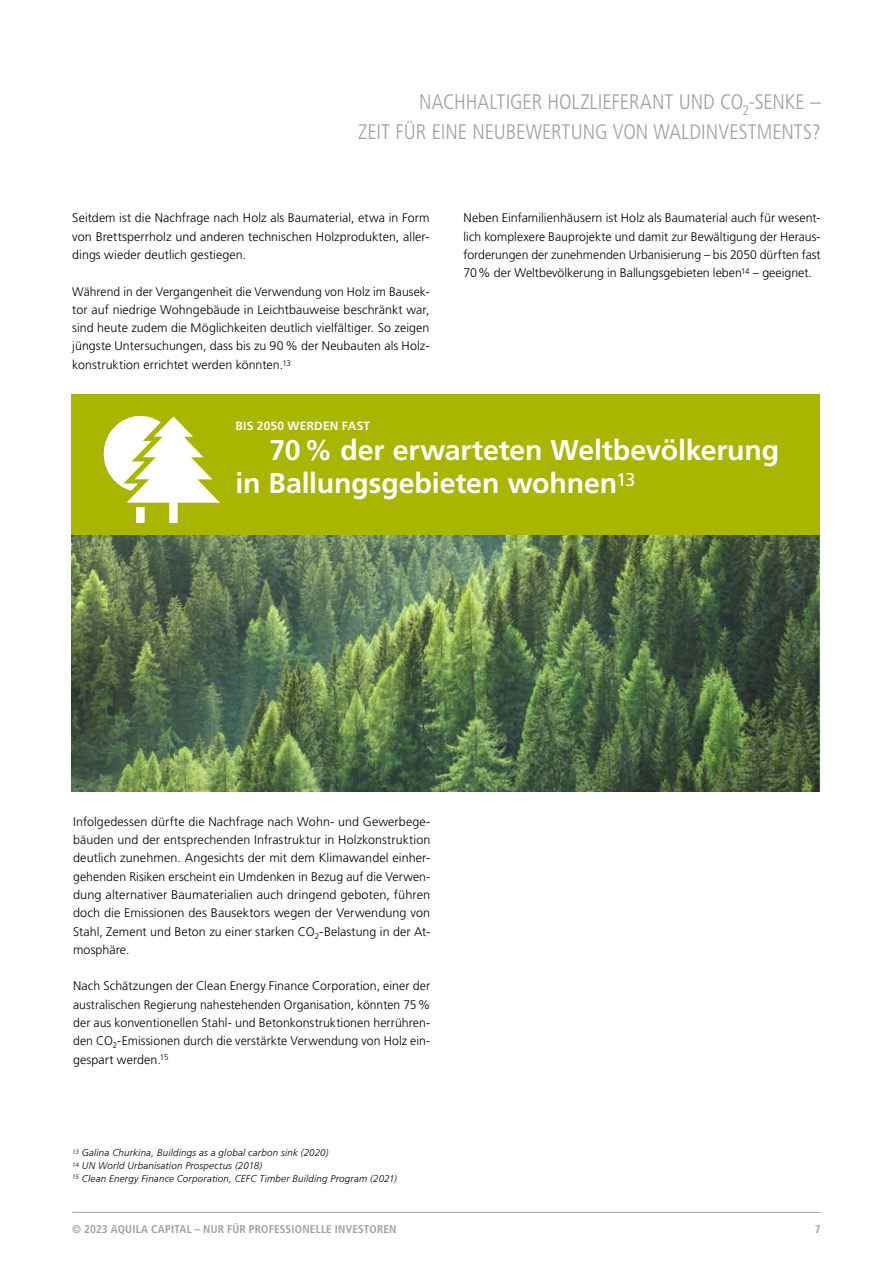
<style>
.page{position:relative;width:893px;height:1263px;background:#fff}
.page>*{position:absolute;margin:0;border:0;box-sizing:border-box;transform-origin:0 0}
.t1{font:700 28.5px/33px "Frutiger LT Pro";letter-spacing:-.005em;color:#fff}
.t2{font:300 condensed 21px/30px "Frutiger LT Pro";color:#a1a09b;text-align:right}
.t3{font:300 12.45px/18.3px "Frutiger LT Pro";letter-spacing:.005em;color:#000;text-align:justify}
.t4{font:700 12px "Frutiger LT Pro";letter-spacing:.02em;color:#fff}
.t5{font:700 condensed 11.25px "Frutiger LT Pro";letter-spacing:.02em;color:#a1a09b}
.t6{font:italic 300 9.75px/12.8px "Frutiger LT Pro";letter-spacing:.025em;color:#000}
</style>
<div class="page">
<hr style="left:72px;top:1212px;width:749px;height:1px;background:#a1a09b">
<div style="left:71px;top:394px;width:749px;height:268px;background:#aab500"></div>
<img style="left:71px;top:536px;width:749px;height:256px">
<svg style="left:104px;top:416px;width:116px;height:107px"></svg>
<h2 class="t2" style="left:358px;top:87px;width:464px">NACHHALTIGER HOLZLIEFERANT UND CO<sub>2</sub>-SENKE –<br>ZEIT FÜR EINE NEUBEWERTUNG VON WALDINVESTMENTS?</h2>
<p class="t3" style="left:72px;top:209px;width:359px">Seitdem ist die Nachfrage nach Holz als Baumaterial, etwa in Form von Brettsperrholz und anderen technischen Holzprodukten, aller&shy;dings wieder deutlich gestiegen.</p>
<p class="t3" style="left:72px;top:282px;width:359px">Während in der Vergangenheit die Verwendung von Holz im Bausek&shy;tor auf niedrige Wohngebäude in Leichtbauweise beschränkt war, sind heute zudem die Möglichkeiten deutlich vielfältiger. So zeigen jüngste Untersuchungen, dass bis zu 90% der Neubauten als Holz&shy;konstruktion errichtet werden könnten.<sup>13</sup></p>
<p class="t3" style="left:463px;top:209px;width:359px">Neben Einfamilienhäusern ist Holz als Baumaterial auch für wesent&shy;lich komplexere Bauprojekte und damit zur Bewältigung der Heraus&shy;forderungen der zunehmenden Urbanisierung – bis 2050 dürften fast 70% der Weltbevölkerung in Ballungsgebieten leben<sup>14</sup> – geeignet.</p>
<p class="t4" style="left:236px;top:419px;width:136px">BIS 2050 WERDEN FAST</p>
<h1 class="t1" style="left:236px;top:434px;width:545px;text-indent:34px">70% der erwarteten Weltbevölkerung in Ballungsgebieten wohnen<sup>13</sup></h1>
<p class="t3" style="left:73px;top:812px;width:359px">Infolgedessen dürfte die Nachfrage nach Wohn- und Gewerbege&shy;bäuden und der entsprechenden Infrastruktur in Holzkonstruktion deutlich zunehmen. Angesichts der mit dem Klimawandel einher&shy;gehenden Risiken erscheint ein Umdenken in Bezug auf die Verwen&shy;dung alternativer Baumaterialien auch dringend geboten, führen doch die Emissionen des Bausektors wegen der Verwendung von Stahl, Zement und Beton zu einer starken CO<sub>2</sub>-Belastung in der At&shy;mosphäre.</p>
<p class="t3" style="left:73px;top:977px;width:359px">Nach Schätzungen der Clean Energy Finance Corporation, einer der australischen Regierung nahestehenden Organisation, könnten 75% der aus konventionellen Stahl- und Betonkonstruktionen herrühren&shy;den CO<sub>2</sub>-Emissionen durch die verstärkte Verwendung von Holz ein&shy;gespart werden.<sup>15</sup></p>
<p class="t6" style="left:72px;top:1147px;width:326px"><sup>13</sup> Galina Churkina, Buildings as a global carbon sink (2020)<br><sup>14</sup> UN World Urbanisation Prospectus (2018)<br><sup>15</sup> Clean Energy Finance Corporation, CEFC Timber Building Program (2021)</p>
<p class="t5" style="left:72px;top:1222px;width:326px">© 2023 AQUILA CAPITAL – NUR FÜR PROFESSIONELLE INVESTOREN</p>
<p class="t5" style="left:815px;top:1222px;width:7px">7</p>
</div>
